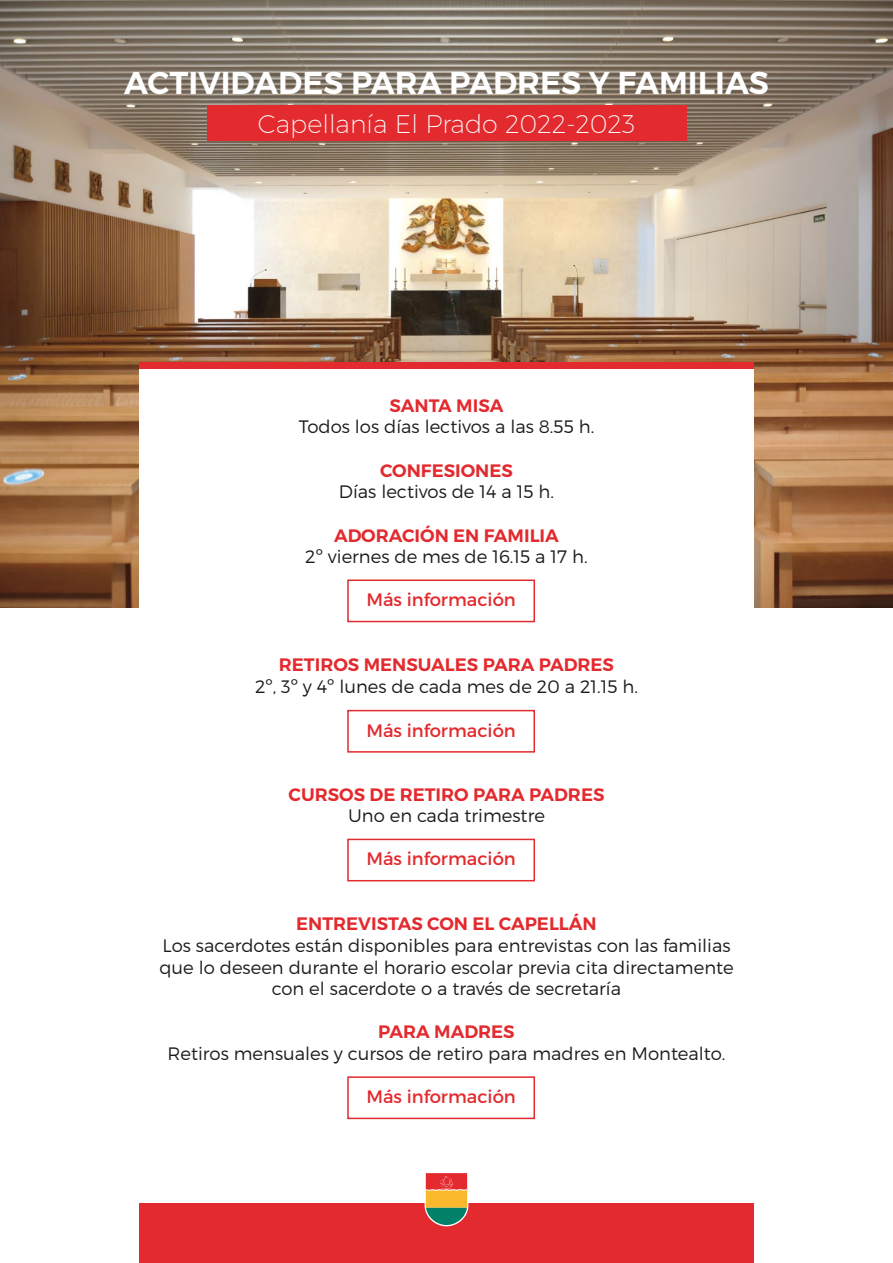
<style>
.page{position:relative;width:893px;height:1263px;background:#fff}
.page>*{position:absolute;margin:0;border:0;box-sizing:border-box;transform-origin:0 0}
.t1{font:600 31.5px "Montserrat";color:#fff}
.t2{font:200 25.5px "Montserrat";color:#fff}
.t3{font:300 18px/21.6px "Montserrat";color:#1d1c1b;text-align:center}
.t4{font:600 18px "Montserrat";color:#e32a2e}
.t5{font:18px "Montserrat";color:#e32a2e}
</style>
<div class="page">
<img style="left:0;top:0;width:893px;height:607px">
<div style="left:139px;top:364px;width:615px;height:556px;background:#fff"></div>
<div style="left:347px;top:579px;width:188px;height:43px;border:2px solid #e32a2e"></div>
<div style="left:347px;top:710px;width:188px;height:43px;border:2px solid #e32a2e"></div>
<div style="left:347px;top:839px;width:188px;height:42px;border:2px solid #e32a2e"></div>
<div style="left:347px;top:1076px;width:188px;height:43px;border:2px solid #e32a2e"></div>
<div style="left:207px;top:105px;width:479px;height:36px;background:#e32a2e"></div>
<div style="left:139px;top:1203px;width:615px;height:60px;background:#e32a2e"></div>
<div style="left:139px;top:362px;width:615px;height:6px;background:#e32a2e"></div>
<svg style="left:425px;top:1173px;width:43px;height:53px"></svg>
<h1 class="t1" style="left:124px;top:63px;width:646px">ACTIVIDADES PARA PADRES Y FAMILIAS</h1>
<h2 class="t2" style="left:258px;top:108px;width:379px">Capellanía El Prado 2022-2023</h2>
<p class="t4" style="left:390px;top:394px;width:115px">SANTA MISA</p>
<p class="t3" style="left:299px;top:416px;width:297px">Todos los días lectivos a las 8.55 h.</p>
<p class="t4" style="left:380px;top:459px;width:134px">CONFESIONES</p>
<p class="t3" style="left:339px;top:481px;width:217px">Días lectivos de 14 a 15 h.</p>
<p class="t4" style="left:334px;top:524px;width:226px">ADORACIÓN EN FAMILIA</p>
<p class="t3" style="left:305px;top:546px;width:284px">2º viernes de mes de 16.15 a 17 h.</p>
<p class="t5" style="left:366px;top:589px;width:151px">Más información</p>
<p class="t4" style="left:279px;top:654px;width:337px">RETIROS MENSUALES PARA PADRES</p>
<p class="t3" style="left:255px;top:675px;width:384px">2º, 3º y 4º lunes de cada mes de 20 a 21.15 h.</p>
<p class="t5" style="left:366px;top:719px;width:151px">Más información</p>
<p class="t4" style="left:289px;top:783px;width:317px">CURSOS DE RETIRO PARA PADRES</p>
<p class="t3" style="left:348px;top:805px;width:198px">Uno en cada trimestre</p>
<p class="t5" style="left:366px;top:848px;width:151px">Más información</p>
<p class="t4" style="left:296px;top:913px;width:302px">ENTREVISTAS CON EL CAPELLÁN</p>
<p class="t3" style="left:159px;top:934px;width:576px">Los sacerdotes están disponibles para entrevistas con las familias que lo deseen durante el horario escolar previa cita directamente con el sacerdote o a través de secretaría</p>
<p class="t4" style="left:378px;top:1021px;width:138px">PARA MADRES</p>
<p class="t3" style="left:168px;top:1042px;width:559px">Retiros mensuales y cursos de retiro para madres en Montealto.</p>
<p class="t5" style="left:366px;top:1086px;width:151px">Más información</p>
</div>
